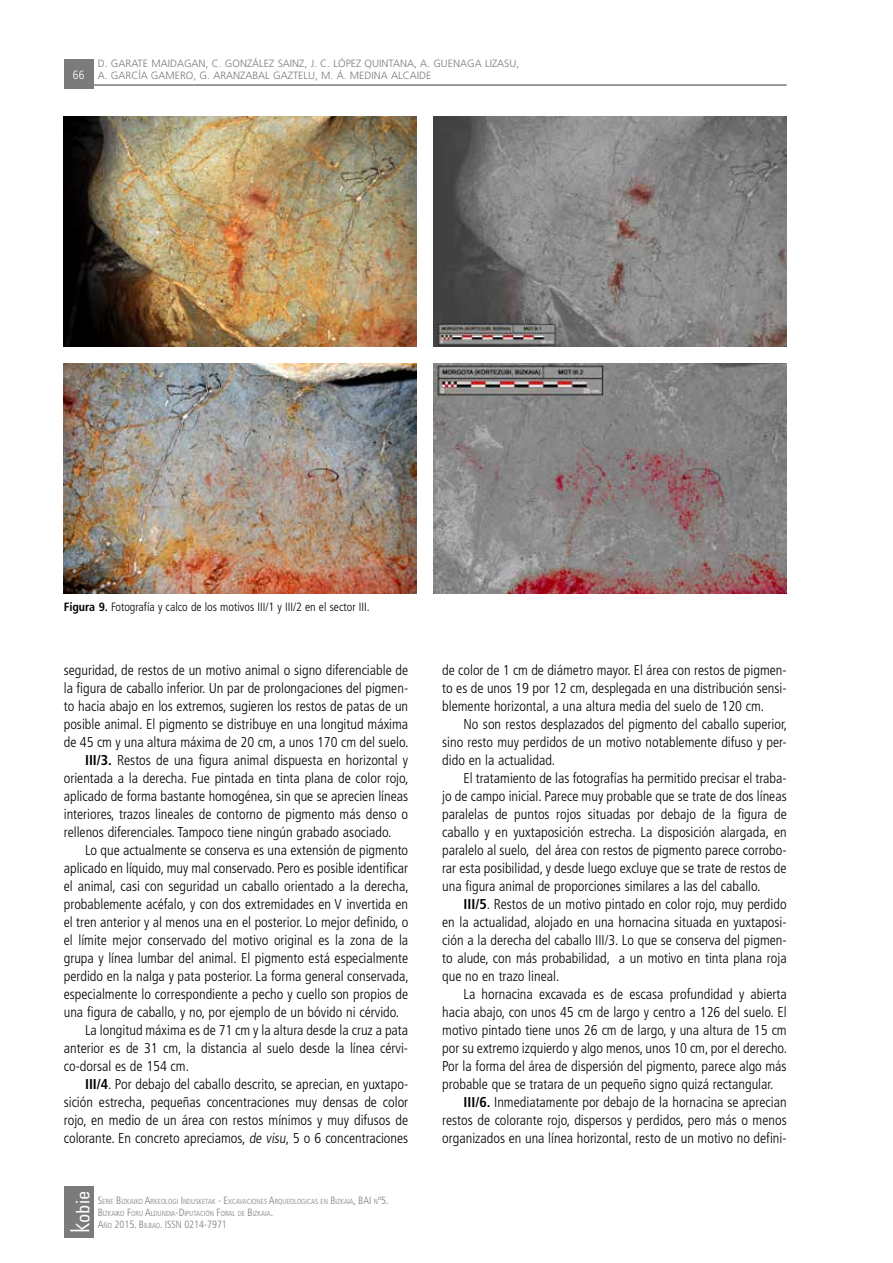
<style>
.page{position:relative;width:893px;height:1263px;background:#fff}
.page>*{position:absolute;margin:0;border:0;box-sizing:border-box;transform-origin:0 0}
.t1{font:300 condensed 26.55px "Univers";color:#fff}
.t2{font:condensed 18.6px "Univers";color:#fff}
.t3{font:300 condensed 14.25px/18px "Frutiger";color:#000;text-align:justify}
.t4{font:300 condensed 12px "Frutiger";color:#000}
.t5{font:300 10.5px/12px "Frutiger";color:#7c7b7b}
.t6{font:300 condensed 10.5px "Frutiger";color:#7c7b7b}
.t7{font:300 condensed 7.35px/12px "Frutiger";color:#7c7b7b}
.s1{font-stretch:condensed;font-size:12px;color:#fff}
.s2{font-weight:700}
.s3{font-size:10.5px}
.s4{font-size:7.35px}
</style>
<div class="page">
<div style="left:64px;top:60px;width:30px;height:29px;background:#7c7b7b"></div>
<div style="left:64px;top:1186px;width:30px;height:51px;background:#7c7b7b"></div>
<hr style="left:94px;top:84px;width:693px;height:2px;background:#7c7b7b">
<img style="left:64px;top:117px;width:353px;height:230px">
<img style="left:434px;top:117px;width:353px;height:230px">
<img style="left:64px;top:364px;width:353px;height:229px">
<img style="left:434px;top:364px;width:353px;height:229px">
<p class="t5" style="left:73px;top:58px;width:448px;text-indent:25px">D. GARATE MAIDAGAN, C. GONZÁLEZ SAINZ, J. C. LÓPEZ QUINTANA, A. GUENAGA LIZASU,<br><span class="s1">66</span> A. GARCÍA GAMERO, G. ARANZABAL GAZTELU, M. Á. MEDINA ALCAIDE</p>
<p class="t4" style="left:64px;top:600px;width:307px"><span class="s2">Figura 9.</span> Fotografía y calco de los motivos III/1 y III/2 en el sector III.</p>
<p class="t3" style="left:64px;top:661px;width:346px">seguridad, de restos de un motivo animal o signo diferenciable de</p>
<p class="t3" style="left:64px;top:679px;width:346px">la figura de caballo inferior. Un par de prolongaciones del pigmen-</p>
<p class="t3" style="left:64px;top:697px;width:346px">to hacia abajo en los extremos, sugieren los restos de patas de un</p>
<p class="t3" style="left:64px;top:715px;width:346px">posible animal. El pigmento se distribuye en una longitud máxima</p>
<p class="t3" style="left:64px;top:733px;width:346px">de 45 cm y una altura máxima de 20 cm, a unos 170 cm del suelo.</p>
<p class="t3" style="left:85px;top:751px;width:325px"><span class="s2">III/3.</span> Restos de una figura animal dispuesta en horizontal y</p>
<p class="t3" style="left:64px;top:769px;width:346px">orientada a la derecha. Fue pintada en tinta plana de color rojo,</p>
<p class="t3" style="left:64px;top:787px;width:346px">aplicado de forma bastante homogénea, sin que se aprecien líneas</p>
<p class="t3" style="left:64px;top:805px;width:346px">interiores, trazos lineales de contorno de pigmento más denso o</p>
<p class="t3" style="left:64px;top:823px;width:329px">rellenos diferenciales. Tampoco tiene ningún grabado asociado.</p>
<p class="t3" style="left:85px;top:841px;width:325px">Lo que actualmente se conserva es una extensión de pigmento</p>
<p class="t3" style="left:64px;top:859px;width:346px">aplicado en líquido, muy mal conservado. Pero es posible identificar</p>
<p class="t3" style="left:64px;top:877px;width:346px">el animal, casi con seguridad un caballo orientado a la derecha,</p>
<p class="t3" style="left:64px;top:895px;width:346px">probablemente acéfalo, y con dos extremidades en V invertida en</p>
<p class="t3" style="left:64px;top:913px;width:346px">el tren anterior y al menos una en el posterior. Lo mejor definido, o</p>
<p class="t3" style="left:64px;top:931px;width:346px">el límite mejor conservado del motivo original es la zona de la</p>
<p class="t3" style="left:64px;top:949px;width:346px">grupa y línea lumbar del animal. El pigmento está especialmente</p>
<p class="t3" style="left:64px;top:967px;width:346px">perdido en la nalga y pata posterior. La forma general conservada,</p>
<p class="t3" style="left:64px;top:985px;width:346px">especialmente lo correspondiente a pecho y cuello son propios de</p>
<p class="t3" style="left:64px;top:1003px;width:337px">una figura de caballo, y no, por ejemplo de un bóvido ni cérvido.</p>
<p class="t3" style="left:85px;top:1021px;width:325px">La longitud máxima es de 71 cm y la altura desde la cruz a pata</p>
<p class="t3" style="left:64px;top:1039px;width:346px">anterior es de 31 cm, la distancia al suelo desde la línea cérvi-</p>
<p class="t3" style="left:64px;top:1057px;width:127px">co-dorsal es de 154 cm.</p>
<p class="t3" style="left:85px;top:1075px;width:325px"><span class="s2">III/4</span>. Por debajo del caballo descrito, se aprecian, en yuxtapo-</p>
<p class="t3" style="left:64px;top:1093px;width:346px">sición estrecha, pequeñas concentraciones muy densas de color</p>
<p class="t3" style="left:64px;top:1111px;width:346px">rojo, en medio de un área con restos mínimos y muy difusos de</p>
<p class="t3" style="left:64px;top:1129px;width:346px">colorante. En concreto apreciamos, de visu, 5 o 6 concentraciones</p>
<h2 class="t2" style="left:71px;top:1223px;width:33px;rotate:-90deg">obie</h2>
<p class="t7" style="left:98px;top:1195px;width:292px"><span class="s3">S</span>ERIE <span class="s3">B</span>IZKAIKO <span class="s3">A</span>RKEOLOGI <span class="s3">I</span> NDUSKETAK <span class="s3">- E</span>XCAVACIONES <span class="s3">A</span>RQUEOLOGICAS EN <span class="s3">B</span>IZKAIA<span class="s3">, BAI</span> N<span class="s3">º5.<br>B</span>IZKAIKO <span class="s3">F</span>ORU <span class="s3">A</span>LDUNDIA<span class="s3">-D</span>IPUTACIÓN <span class="s3">F</span>ORAL DE <span class="s3">B</span>IZKAIA<span class="s3">.</span></p>
<h1 class="t1" style="left:64px;top:1233px;width:12px;rotate:-90deg">k</h1>
<p class="t6" style="left:98px;top:1218px;width:131px">A<span class="s4">ÑO</span> 2015. B<span class="s4">ILBAO</span>. ISSN 0214-7971</p>
<p class="t3" style="left:442px;top:661px;width:346px">de color de 1 cm de diámetro mayor. El área con restos de pigmen&shy;to es de unos 19 por 12 cm, desplegada en una distribución sensi&shy;blemente horizontal, a una altura media del suelo de 120 cm.</p>
<p class="t3" style="left:442px;top:715px;width:346px;text-indent:21px">No son restos desplazados del pigmento del caballo superior, sino resto muy perdidos de un motivo notablemente difuso y per&shy;dido en la actualidad.</p>
<p class="t3" style="left:442px;top:769px;width:346px;text-indent:21px">El tratamiento de las fotografías ha permitido precisar el traba&shy;jo de campo inicial. Parece muy probable que se trate de dos líneas paralelas de puntos rojos situadas por debajo de la figura de caballo y en yuxtaposición estrecha. La disposición alargada, en paralelo al suelo, del área con restos de pigmento parece corrobo&shy;rar esta posibilidad, y desde luego excluye que se trate de restos de una figura animal de proporciones similares a las del caballo.</p>
<p class="t3" style="left:442px;top:895px;width:346px;text-indent:21px"><span class="s2">III/5</span>. Restos de un motivo pintado en color rojo, muy perdido en la actualidad, alojado en una hornacina situada en yuxtaposi&shy;ción a la derecha del caballo III/3. Lo que se conserva del pigmen&shy;to alude, con más probabilidad, a un motivo en tinta plana roja que no en trazo lineal.</p>
<p class="t3" style="left:463px;top:985px;width:325px">La hornacina excavada es de escasa profundidad y abierta</p>
<p class="t3" style="left:442px;top:1003px;width:346px">hacia abajo, con unos 45 cm de largo y centro a 126 del suelo. El</p>
<p class="t3" style="left:442px;top:1021px;width:346px">motivo pintado tiene unos 26 cm de largo, y una altura de 15 cm</p>
<p class="t3" style="left:442px;top:1039px;width:346px">por su extremo izquierdo y algo menos, unos 10 cm, por el derecho.</p>
<p class="t3" style="left:442px;top:1057px;width:346px">Por la forma del área de dispersión del pigmento, parece algo más</p>
<p class="t3" style="left:442px;top:1075px;width:333px">probable que se tratara de un pequeño signo quizá rectangular.</p>
<p class="t3" style="left:463px;top:1093px;width:325px"><span class="s2">III/6.</span> Inmediatamente por debajo de la hornacina se aprecian</p>
<p class="t3" style="left:442px;top:1111px;width:346px">restos de colorante rojo, dispersos y perdidos, pero más o menos</p>
<p class="t3" style="left:442px;top:1129px;width:346px">organizados en una línea horizontal, resto de un motivo no defini-</p>
</div>
